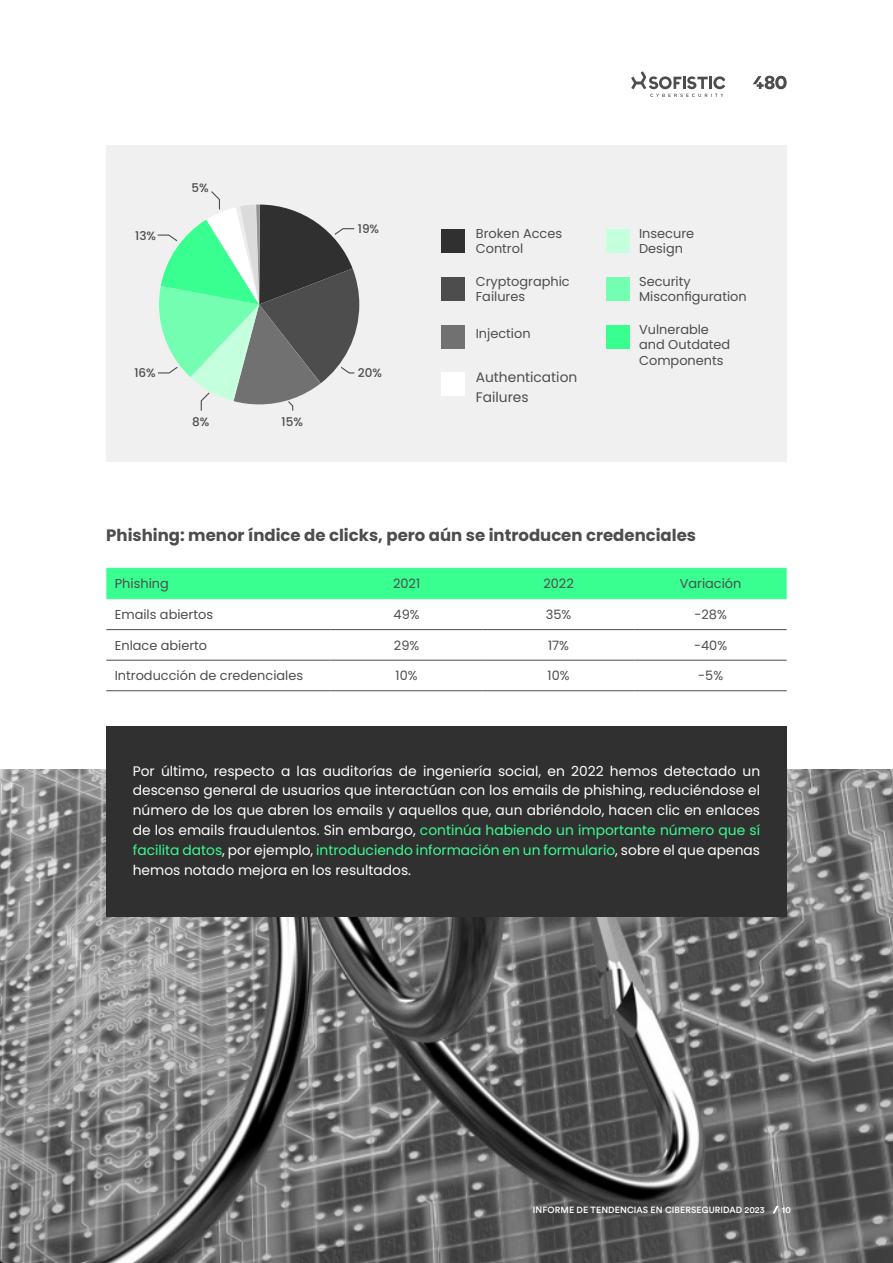
<style>
.page{position:relative;width:893px;height:1263px;background:#fff}
.page>*{position:absolute;margin:0;border:0;box-sizing:border-box;transform-origin:0 0}
.t1{font:700 16.5px "Poppins";color:#4d4d4d}
.t2{font:13.8px/19.8px "Poppins";color:#fff;text-align:justify}
.t3{font:13.8px/19.8px "Poppins";color:#4d4d4d}
.t4{font:12.9px/15.5px "Poppins";color:#4d4d4d}
.t5{font:500 12px "Poppins";color:#4d4d4d}
.t6{font:500 9px "Circular Std";letter-spacing:.01em;color:#fff}
.s1{color:#39fe90}
</style>
<div class="page">
<img style="left:0;top:770px;width:893px;height:493px">
<svg style="left:753px;top:76px;width:34px;height:13px"></svg>
<svg style="left:631px;top:71px;width:94px;height:26px"></svg>
<div style="left:106px;top:145px;width:681px;height:316px;background:#f0f0f0"></div>
<div style="left:106px;top:568px;width:681px;height:31px;background:#39fe90"></div>
<hr style="left:106px;top:629px;width:225px;height:1px;background:#4d4d4d">
<hr style="left:331px;top:629px;width:152px;height:1px;background:#4d4d4d">
<hr style="left:106px;top:660px;width:225px;height:1px;background:#4d4d4d">
<hr style="left:331px;top:660px;width:152px;height:1px;background:#4d4d4d">
<hr style="left:106px;top:690px;width:225px;height:1px;background:#4d4d4d">
<hr style="left:331px;top:690px;width:152px;height:1px;background:#4d4d4d">
<hr style="left:483px;top:629px;width:152px;height:1px;background:#4d4d4d">
<hr style="left:635px;top:629px;width:152px;height:1px;background:#4d4d4d">
<hr style="left:483px;top:660px;width:152px;height:1px;background:#4d4d4d">
<hr style="left:635px;top:660px;width:152px;height:1px;background:#4d4d4d">
<hr style="left:483px;top:690px;width:152px;height:1px;background:#4d4d4d">
<hr style="left:635px;top:690px;width:152px;height:1px;background:#4d4d4d">
<div style="left:441px;top:229px;width:24px;height:23px;background:#303030"></div>
<div style="left:606px;top:229px;width:23px;height:23px;background:#c4ffde"></div>
<div style="left:441px;top:277px;width:24px;height:23px;background:#4d4d4d"></div>
<div style="left:606px;top:277px;width:23px;height:23px;background:#74feb1"></div>
<div style="left:441px;top:325px;width:24px;height:23px;background:#717171"></div>
<div style="left:441px;top:372px;width:24px;height:24px;background:#fff"></div>
<div style="left:606px;top:325px;width:23px;height:23px;background:#39fe90"></div>
<svg style="left:157px;top:191px;width:202px;height:220px"></svg>
<div style="left:106px;top:726px;width:681px;height:190px;background:#303030"></div>
<p class="t5" style="left:135px;top:229px;width:22px">13%</p>
<p class="t5" style="left:192px;top:181px;width:19px">5%</p>
<p class="t5" style="left:358px;top:222px;width:23px">19%</p>
<p class="t5" style="left:134px;top:366px;width:23px">16%</p>
<p class="t5" style="left:358px;top:366px;width:26px">20%</p>
<p class="t5" style="left:192px;top:414px;width:19px">8%</p>
<p class="t5" style="left:282px;top:414px;width:23px">15%</p>
<p class="t4" style="left:476px;top:226px;width:88px">Broken Acces<br>Control</p>
<p class="t4" style="left:476px;top:274px;width:95px">Cryptographic<br>Failures</p>
<p class="t4" style="left:476px;top:326px;width:56px">Injection</p>
<p class="t3" style="left:476px;top:368px;width:103px">Authentication<br>Failures</p>
<p class="t4" style="left:639px;top:226px;width:57px">Insecure<br>Design</p>
<p class="t4" style="left:639px;top:274px;width:109px">Security<br>Misconfiguration</p>
<p class="t4" style="left:639px;top:322px;width:93px">Vulnerable and Outdated<br>Components</p>
<p class="t1" style="left:106px;top:525px;width:591px">Phishing: menor índice de clicks, pero aún se introducen credenciales</p>
<p class="t4" style="left:115px;top:576px;width:56px">Phishing</p>
<p class="t4" style="left:393px;top:576px;width:29px">2021</p>
<p class="t4" style="left:543px;top:576px;width:32px">2022</p>
<p class="t4" style="left:680px;top:576px;width:63px">Variación</p>
<p class="t4" style="left:115px;top:607px;width:100px">Emails abiertos</p>
<p class="t4" style="left:394px;top:607px;width:28px">49%</p>
<p class="t4" style="left:546px;top:607px;width:27px">35%</p>
<p class="t4" style="left:694px;top:607px;width:34px">-28%</p>
<p class="t4" style="left:115px;top:637px;width:94px">Enlace abierto</p>
<p class="t4" style="left:394px;top:637px;width:27px">29%</p>
<p class="t4" style="left:548px;top:637px;width:22px">17%</p>
<p class="t4" style="left:694px;top:637px;width:35px">-40%</p>
<p class="t4" style="left:115px;top:668px;width:190px">Introducción de credenciales</p>
<p class="t4" style="left:396px;top:668px;width:24px">10%</p>
<p class="t4" style="left:548px;top:668px;width:24px">10%</p>
<p class="t4" style="left:698px;top:668px;width:27px">-5%</p>
<p class="t2" style="left:133px;top:761px;width:629px">Por último, respecto a las auditorías de ingeniería social, en 2022 hemos detectado un descenso general de usuarios que interactúan con los emails de phishing, reduciéndose el número de los que abren los emails y aquellos que, aun abriéndolo, hacen clic en enlaces de los emails fraudulentos. Sin embargo, <span class="s1">continúa habiendo un importante número que sí facilita datos</span>, por ejemplo, <span class="s1">introduciendo información en un formulario</span>, sobre el que apenas hemos notado mejora en los resultados.</p>
<p class="t6" style="left:533px;top:1204px;width:260px">INFORME DE TENDENCIAS EN CIBERSEGURIDAD 2023 / 10</p>
</div>
